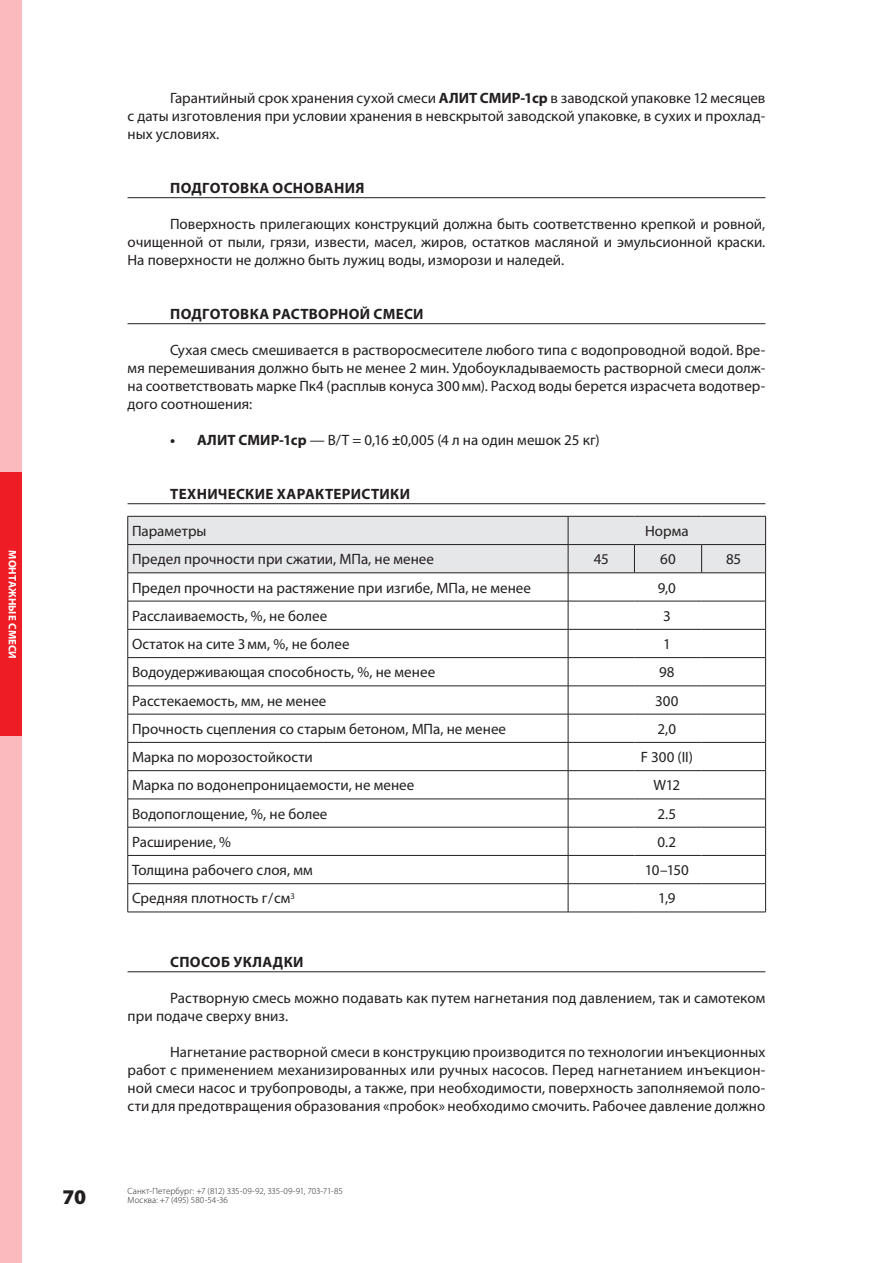
<style>
.page{position:relative;width:893px;height:1263px;background:#fff}
.page>*{position:absolute;margin:0;border:0;box-sizing:border-box;transform-origin:0 0}
.t1{font:900 21px "Myriad Pro";color:#231f20}
._4__Текст{font:15px/18px "Myriad Pro";letter-spacing:.005em;color:#231f20;text-align:justify}
._6__Текст_таблицы{font:15px "Myriad Pro";color:#231f20}
._3__Подзаголовок{font:700 15px "Myriad Pro";letter-spacing:.02em;color:#231f20}
.t2{font:700 10.95px "Myriad Pro";letter-spacing:.01em;color:#fff}
.t3{font:300 9px/9px "Myriad Pro";letter-spacing:.01em;color:#231f20}
.s1{font-weight:700}
.s2{font-family:"Arial"}
</style>
<div class="page">
<div style="left:0;top:0;width:21px;height:1263px;background:#f9bbbd"></div>
<div style="left:0;top:472px;width:21px;height:264px;background:#ee1d23"></div>
<hr style="left:128px;top:197px;width:637px;height:1px;background:#231f20">
<hr style="left:128px;top:323px;width:637px;height:1px;background:#231f20">
<hr style="left:128px;top:503px;width:637px;height:1px;background:#231f20">
<hr style="left:128px;top:971px;width:637px;height:1px;background:#231f20">
<svg style="left:127px;top:516px;width:639px;height:396px"></svg>
<hr style="left:128px;top:912px;width:440px;height:1px;background:#231f20">
<hr style="left:568px;top:912px;width:66px;height:1px;background:#231f20">
<hr style="left:634px;top:912px;width:68px;height:1px;background:#231f20">
<hr style="left:702px;top:912px;width:64px;height:1px;background:#231f20">
<p class="t2" style="left:19px;top:550px;width:110px;rotate:90deg">МОНТАЖНЫЕ СМЕСИ</p>
<p class="t1" style="left:63px;top:1184px;width:25px">70</p>
<p class="_4__Текст" style="left:128px;top:89px;width:639px;text-indent:43px">Гарантийный срок хранения сухой смеси <span class="s1">АЛИТ СМИР-1ср</span> в заводской упаковке 12 месяцев с даты изготовления при условии хранения в невскрытой заводской упаковке, в сухих и прохлад&shy;ных условиях.</p>
<p class="_3__Подзаголовок" style="left:170px;top:180px;width:196px">ПОДГОТОВКА ОСНОВАНИЯ</p>
<p class="_4__Текст" style="left:128px;top:215px;width:639px;text-indent:43px">Поверхность прилегающих конструкций должна быть соответственно крепкой и ровной, очищенной от пыли, грязи, извести, масел, жиров, остатков масляной и эмульсионной краски.<br>На поверхности не должно быть лужиц воды, изморози и наледей.</p>
<p class="_3__Подзаголовок" style="left:170px;top:306px;width:255px">ПОДГОТОВКА РАСТВОРНОЙ СМЕСИ</p>
<p class="_4__Текст" style="left:128px;top:341px;width:639px;text-indent:43px">Сухая смесь смешивается в растворосмесителе любого типа с водопроводной водой. Вре&shy;мя перемешивания должно быть не менее 2 мин. Удобоукладываемость растворной смеси долж&shy;на соответствовать марке Пк4 (расплыв конуса 300мм). Расход воды берется израсчета водотвер&shy;дого соотношения:</p>
<p class="_4__Текст" style="left:170px;top:431px;width:431px"><span class="s1">• АЛИТ СМИР-1ср</span> — В/Т = 0,16 <span class="s2">±</span>0,005 (4 л на один мешок 25 кг)</p>
<p class="_3__Подзаголовок" style="left:170px;top:486px;width:241px">ТЕХНИЧЕСКИЕ ХАРАКТЕРИСТИКИ</p>
<p class="_6__Текст_таблицы" style="left:132px;top:523px;width:76px">Параметры</p>
<p class="_6__Текст_таблицы" style="left:645px;top:523px;width:45px">Норма</p>
<p class="_6__Текст_таблицы" style="left:132px;top:551px;width:304px">Предел прочности при сжатии, МПа, не менее</p>
<p class="_6__Текст_таблицы" style="left:594px;top:551px;width:17px">45</p>
<p class="_6__Текст_таблицы" style="left:660px;top:551px;width:17px">60</p>
<p class="_6__Текст_таблицы" style="left:726px;top:551px;width:17px">85</p>
<p class="_6__Текст_таблицы" style="left:132px;top:579px;width:401px">Предел прочности на растяжение при изгибе, МПа, не менее</p>
<p class="_6__Текст_таблицы" style="left:658px;top:579px;width:20px">9,0</p>
<p class="_6__Текст_таблицы" style="left:132px;top:608px;width:197px">Расслаиваемость, %, не более</p>
<p class="_6__Текст_таблицы" style="left:663px;top:608px;width:9px">3</p>
<p class="_6__Текст_таблицы" style="left:132px;top:636px;width:219px">Остаток на сите 3мм, %, не более</p>
<p class="_6__Текст_таблицы" style="left:663px;top:636px;width:9px">1</p>
<p class="_6__Текст_таблицы" style="left:132px;top:664px;width:305px">Водоудерживающая способность, %, не менее</p>
<p class="_6__Текст_таблицы" style="left:659px;top:664px;width:17px">98</p>
<p class="_6__Текст_таблицы" style="left:132px;top:692px;width:196px">Расстекаемость, мм, не менее</p>
<p class="_6__Текст_таблицы" style="left:655px;top:692px;width:25px">300</p>
<p class="_6__Текст_таблицы" style="left:132px;top:721px;width:376px">Прочность сцепления со старым бетоном, МПа, не менее</p>
<p class="_6__Текст_таблицы" style="left:658px;top:721px;width:20px">2,0</p>
<p class="_6__Текст_таблицы" style="left:132px;top:749px;width:182px">Марка по морозостойкости</p>
<p class="_6__Текст_таблицы" style="left:641px;top:749px;width:54px">F 300 (II)</p>
<p class="_6__Текст_таблицы" style="left:132px;top:777px;width:284px">Марка по водонепроницаемости, не менее</p>
<p class="_6__Текст_таблицы" style="left:653px;top:777px;width:28px">W12</p>
<p class="_6__Текст_таблицы" style="left:132px;top:805px;width:197px">Водопоглощение, %, не более</p>
<p class="_6__Текст_таблицы" style="left:657px;top:805px;width:20px">2.5</p>
<p class="_6__Текст_таблицы" style="left:132px;top:834px;width:101px">Расширение, %</p>
<p class="_6__Текст_таблицы" style="left:657px;top:834px;width:20px">0.2</p>
<p class="_6__Текст_таблицы" style="left:132px;top:862px;width:182px">Толщина рабочего слоя, мм</p>
<p class="_6__Текст_таблицы" style="left:645px;top:862px;width:45px">10–150</p>
<p class="_6__Текст_таблицы" style="left:132px;top:890px;width:164px">Средняя плотность г/см<sup>3</sup></p>
<p class="_6__Текст_таблицы" style="left:658px;top:890px;width:19px">1,9</p>
<p class="_3__Подзаголовок" style="left:170px;top:954px;width:135px">СПОСОБ УКЛАДКИ</p>
<p class="_4__Текст" style="left:128px;top:989px;width:639px;text-indent:43px">Растворную смесь можно подавать как путем нагнетания под давлением, так и самотеком при подаче сверху вниз.</p>
<p class="_4__Текст" style="left:128px;top:1043px;width:639px;text-indent:43px">Нагнетание растворной смеси в конструкцию производится по технологии инъекционных работ с применением механизированных или ручных насосов. Перед нагнетанием инъекцион&shy;ной смеси насос и трубопроводы, а также, при необходимости, поверхность заполняемой поло&shy;сти для предотвращения образования «пробок» необходимо смочить. Рабочее давление должно</p>
<p class="t3" style="left:128px;top:1187px;width:217px">Санкт-Петербург: +7 (812) 335-09-92, 335-09-91, 703-71-85<br>Москва: +7 (495) 580-54-36</p>
</div>
